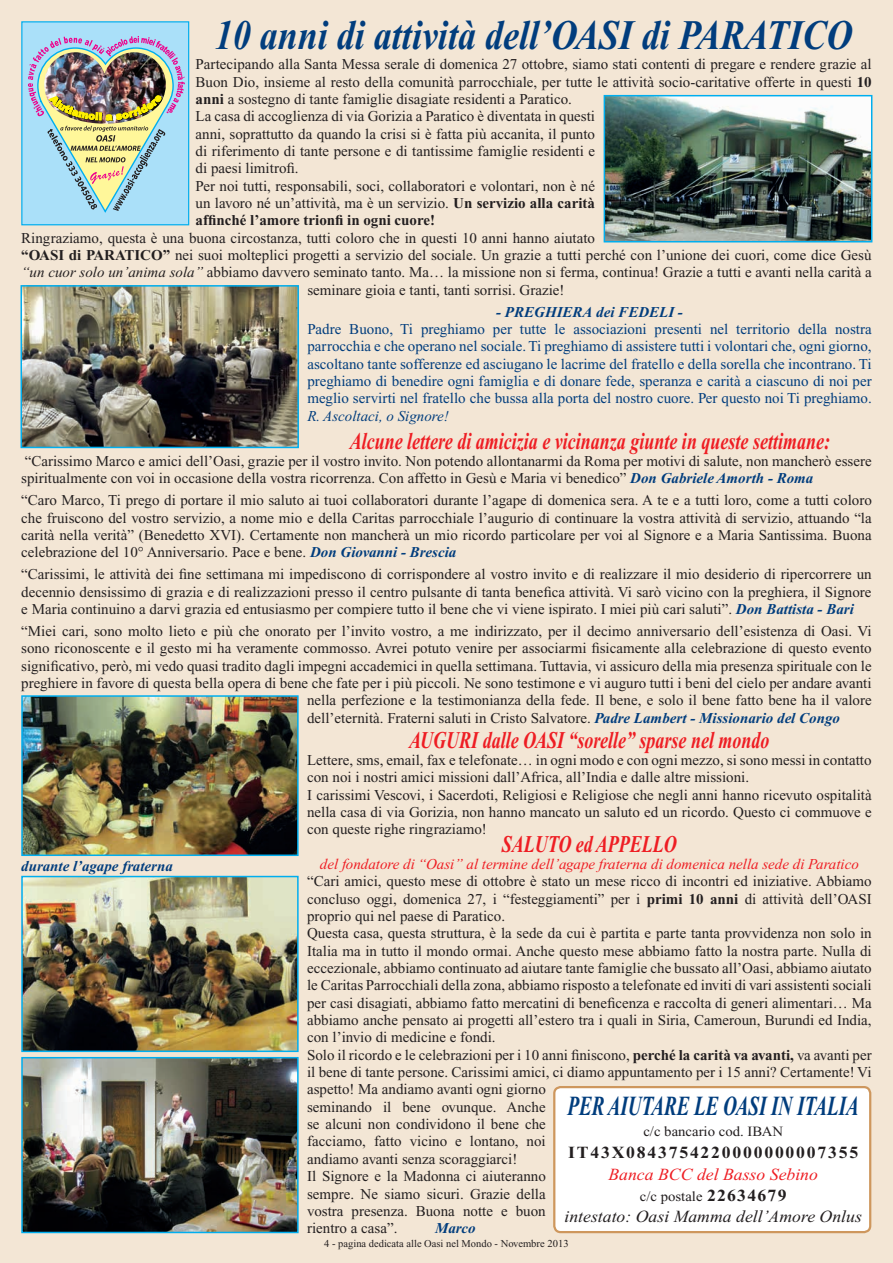
<style>
.page{position:relative;width:893px;height:1263px;background:#f3e6d5}
.page>*{position:absolute;margin:0;border:0;box-sizing:border-box;transform-origin:0 0}
.t1{font:italic 700 42px "Times New Roman";color:#013d7d;scale:.86 1}
.t2{font:italic 700 27.6px "Times New Roman";color:#013d7d;scale:.69 1}
.Normale{font:italic 700 24px "Times New Roman";color:#ee1d23;scale:.75 1}
.t3{font:italic 16.95px "Times New Roman";color:#231f20;scale:1.04 1}
.t4{font:700 16.95px "Times New Roman";letter-spacing:.1em;color:#231f20;scale:1.04 1}
.t5{font:italic 16.95px "Times New Roman";color:#ee1d23;scale:1.04 1}
.Normale-2{font:15px/17.4px "Times New Roman";color:#231f20;text-align:justify}
.Normale-3{font:15px/17.4px "Times New Roman";color:#013d7d;text-align:justify}
.Normale-4{font:italic 15px "Times New Roman";color:#ee1d23}
.Normale-5{font:italic 700 15px "Times New Roman";color:#013d7d}
.t6{font:14.1px "Times New Roman";color:#231f20;scale:1.04 1}
.t7{font:10.5px "Times New Roman";color:#231f20}
.s1{font-weight:700}
.s2{font-style:italic}
.s3{font-weight:700;font-style:italic;color:#013d7d}
.s4{font-weight:700;font-size:16.95px}
.s5{font-size:10.65px}
</style>
<div class="page">
<div style="left:22px;top:22px;width:167px;height:203px;background:#aae0f9"></div>
<img style="left:28px;top:36px;width:157px;height:177px">
<div style="left:21px;top:21px;width:168px;height:204px;border:1px solid #00aeef"></div>
<img style="left:607px;top:98px;width:262px;height:141px">
<div style="left:604px;top:95px;width:268px;height:147px;border:2px solid #00aeef"></div>
<img style="left:24px;top:288px;width:272px;height:157px">
<div style="left:21px;top:285px;width:278px;height:163px;border:2px solid #00aeef"></div>
<img style="left:24px;top:698px;width:272px;height:155px">
<div style="left:21px;top:695px;width:278px;height:161px;border:2px solid #00aeef"></div>
<img style="left:24px;top:1060px;width:272px;height:170px">
<div style="left:21px;top:1057px;width:278px;height:176px;border:2px solid #00aeef"></div>
<img style="left:24px;top:879px;width:272px;height:170px">
<div style="left:21px;top:876px;width:278px;height:176px;border:2px solid #00aeef"></div>
<div style="left:554px;top:1087px;width:316px;height:145px;background:#fff;border-radius:6px"></div>
<div style="left:553px;top:1086px;width:318px;height:147px;border:2px solid #ce975d;border-radius:6px"></div>
<p class="t1" style="left:215px;top:13px;width:743px">10 anni di attività dell’OASI di PARATICO</p>
<p class="Normale-2" style="left:196px;top:56px;width:678px">Partecipando alla Santa Messa serale di domenica 27 ottobre, siamo stati contenti di pregare e rendere grazie al Buon Dio, insieme al resto della comunità parrocchiale, per tutte le attività socio-caritative offerte in questi <span class="s1">10 anni</span> a sostegno di tante famiglie disagiate residenti a Paratico.</p>
<p class="Normale-2" style="left:196px;top:108px;width:401px">La casa di accoglienza di via Gorizia a Paratico è diventata in questi anni, soprattutto da quando la crisi si è fatta più accanita, il punto di riferimento di tante persone e di tantissime famiglie residenti e di paesi limitrofi.</p>
<p class="Normale-2" style="left:196px;top:177px;width:401px">Per noi tutti, responsabili, soci, collaboratori e volontari, non è né un lavoro né un’attività, ma è un servizio. <span class="s1">Un servizio alla carità affinché l’amore trionfi in ogni cuore!</span></p>
<p class="Normale-2" style="left:21px;top:229px;width:575px">Ringraziamo, questa è una buona circostanza, tutti coloro che in questi 10 anni hanno aiutato</p>
<p class="Normale-2" style="left:21px;top:246px;width:852px"><span class="s1">“OASI di PARATICO”</span> nei suoi molteplici progetti a servizio del sociale. Un grazie a tutti perché con l’unione dei cuori, come dice Gesù</p>
<p class="Normale-2" style="left:21px;top:264px;width:852px"><span class="s2">“un cuor solo un’anima sola”</span> abbiamo davvero seminato tanto. Ma… la missione non si ferma, continua! Grazie a tutti e avanti nella carità a</p>
<p class="Normale-2" style="left:307px;top:281px;width:259px">seminare gioia e tanti, tanti sorrisi. Grazie!</p>
<p class="Normale-5" style="left:496px;top:304px;width:188px">- PREGHIERA dei FEDELI -</p>
<p class="Normale-3" style="left:307px;top:320px;width:566px">Padre Buono, Ti preghiamo per tutte le associazioni presenti nel territorio della nostra parrocchia e che operano nel sociale. Ti preghiamo di assistere tutti i volontari che, ogni giorno, ascoltano tante sofferenze ed asciugano le lacrime del fratello e della sorella che incontrano. Ti preghiamo di benedire ogni famiglia e di donare fede, speranza e carità a ciascuno di noi per meglio servirti nel fratello che bussa alla porta del nostro cuore. Per questo noi Ti preghiamo.<br><span class="s2">R. Ascoltaci, o Signore!</span></p>
<p class="Normale" style="left:350px;top:428px;width:642px">Alcune lettere di amicizia e vicinanza giunte in queste settimane:</p>
<p class="Normale-2" style="left:21px;top:452px;width:852px">“Carissimo Marco e amici dell’Oasi, grazie per il vostro invito. Non potendo allontanarmi da Roma per motivi di salute, non mancherò essere spiritualmente con voi in occasione della vostra ricorrenza. Con affetto in Gesù e Maria vi benedico” <span class="s3">Don Gabriele Amorth - Roma</span></p>
<p class="Normale-2" style="left:21px;top:492px;width:852px">“Caro Marco, Ti prego di portare il mio saluto ai tuoi collaboratori durante l’agape di domenica sera. A te e a tutti loro, come a tutti coloro che fruiscono del vostro servizio, a nome mio e della Caritas parrocchiale l’augurio di continuare la vostra attività di servizio, attuando “la carità nella verità” (Benedetto XVI). Certamente non mancherà un mio ricordo particolare per voi al Signore e a Maria Santissima. Buona celebrazione del 10° Anniversario. Pace e bene. <span class="s3">Don Giovanni - Brescia</span></p>
<p class="Normale-2" style="left:21px;top:566px;width:852px">“Carissimi, le attività dei fine settimana mi impediscono di corrispondere al vostro invito e di realizzare il mio desiderio di ripercorrere un decennio densissimo di grazia e di realizzazioni presso il centro pulsante di tanta benefica attività. Vi sarò vicino con la preghiera, il Signore e Maria continuino a darvi grazia ed entusiasmo per compiere tutto il bene che vi viene ispirato. I miei più cari saluti”. <span class="s3">Don Battista - Bari</span></p>
<p class="Normale-2" style="left:21px;top:622px;width:852px">“Miei cari, sono molto lieto e più che onorato per l’invito vostro, a me indirizzato, per il decimo anniversario dell’esistenza di Oasi. Vi</p>
<p class="Normale-2" style="left:21px;top:640px;width:852px">sono riconoscente e il gesto mi ha veramente commosso. Avrei potuto venire per associarmi fisicamente alla celebrazione di questo evento</p>
<p class="Normale-2" style="left:21px;top:657px;width:852px">significativo, però, mi vedo quasi tradito dagli impegni accademici in quella settimana. Tuttavia, vi assicuro della mia presenza spirituale con le</p>
<p class="Normale-2" style="left:21px;top:674px;width:852px">preghiere in favore di questa bella opera di bene che fate per i più piccoli. Ne sono testimone e vi auguro tutti i beni del cielo per andare avanti</p>
<p class="Normale-2" style="left:307px;top:692px;width:566px">nella perfezione e la testimonianza della fede. Il bene, e solo il bene fatto bene ha il valore</p>
<p class="Normale-2" style="left:307px;top:709px;width:534px">dell’eternità. Fraterni saluti in Cristo Salvatore. <span class="s3">Padre Lambert - Missionario del Congo</span></p>
<p class="Normale" style="left:409px;top:727px;width:482px">AUGURI dalle OASI “sorelle” sparse nel mondo</p>
<p class="Normale-2" style="left:307px;top:751px;width:566px">Lettere, sms, email, fax e telefonate… in ogni modo e con ogni mezzo, si sono messi in contatto con noi i nostri amici missioni dall’Africa, all’India e dalle altre missioni.</p>
<p class="Normale-2" style="left:307px;top:786px;width:566px">I carissimi Vescovi, i Sacerdoti, Religiosi e Religiose che negli anni hanno ricevuto ospitalità nella casa di via Gorizia, non hanno mancato un saluto ed un ricordo. Questo ci commuove e con queste righe ringraziamo!</p>
<p class="Normale" style="left:502px;top:831px;width:235px">SALUTO ed APPELLO</p>
<p class="Normale-4" style="left:320px;top:856px;width:540px">del fondatore di “Oasi” al termine dell’agape fraterna di domenica nella sede di Paratico</p>
<p class="Normale-2" style="left:307px;top:873px;width:566px">“Cari amici, questo mese di ottobre è stato un mese ricco di incontri ed iniziative. Abbiamo concluso oggi, domenica 27, i “festeggiamenti” per i <span class="s1">primi 10 anni</span> di attività dell’OASI proprio qui nel paese di Paratico.</p>
<p class="Normale-2" style="left:307px;top:925px;width:566px">Questa casa, questa struttura, è la sede da cui è partita e parte tanta provvidenza non solo in Italia ma in tutto il mondo ormai. Anche questo mese abbiamo fatto la nostra parte. Nulla di eccezionale, abbiamo continuato ad aiutare tante famiglie che bussato all’Oasi, abbiamo aiutato le Caritas Parrocchiali della zona, abbiamo risposto a telefonate ed inviti di vari assistenti sociali per casi disagiati, abbiamo fatto mercatini di beneficenza e raccolta di generi alimentari… Ma abbiamo anche pensato ai progetti all’estero tra i quali in Siria, Cameroun, Burundi ed India, con l’invio di medicine e fondi.</p>
<p class="Normale-2" style="left:307px;top:1046px;width:566px">Solo il ricordo e le celebrazioni per i 10 anni finiscono, <span class="s1">perché la carità va avanti,</span> va avanti per il bene di tante persone. Carissimi amici, ci diamo appuntamento per i 15 anni? Certamente! Vi aspetto! Ma andiamo avanti ogni giorno</p>
<p class="Normale-2" style="left:307px;top:1098px;width:240px">seminando il bene ovunque. Anche se alcuni non condividono il bene che facciamo, fatto vicino e lontano, noi andiamo avanti senza scoraggiarci!</p>
<p class="Normale-2" style="left:307px;top:1167px;width:240px">Il Signore e la Madonna ci aiuteranno sempre. Ne siamo sicuri. Grazie della vostra presenza. Buona notte e buon rientro a casa”.</p>
<p class="Normale-5" style="left:21px;top:858px;width:153px">durante l’agape fraterna</p>
<p class="t2" style="left:568px;top:1091px;width:424px">PER AIUTARE LE OASI IN ITALIA</p>
<p class="t6" style="left:643px;top:1123px;width:136px">c/c bancario cod. IBAN</p>
<p class="t4" style="left:568px;top:1143px;width:280px">IT43X0843754220000000007355</p>
<p class="t5" style="left:608px;top:1165px;width:203px">Banca BCC del Basso Sebino</p>
<p class="t6" style="left:640px;top:1189px;width:143px">c/c postale <span class="s4">22634679</span></p>
<p class="t3" style="left:564px;top:1207px;width:288px">intestato: Oasi Mamma dell’Amore Onlus</p>
<p class="Normale-5" style="left:435px;top:1220px;width:42px">Marco</p>
<p class="t7" style="left:324px;top:1237px;width:246px">4 - pagina dedicata alle Oasi nel Mondo - <span class="s5">Novembre 2013</span></p>
</div>
